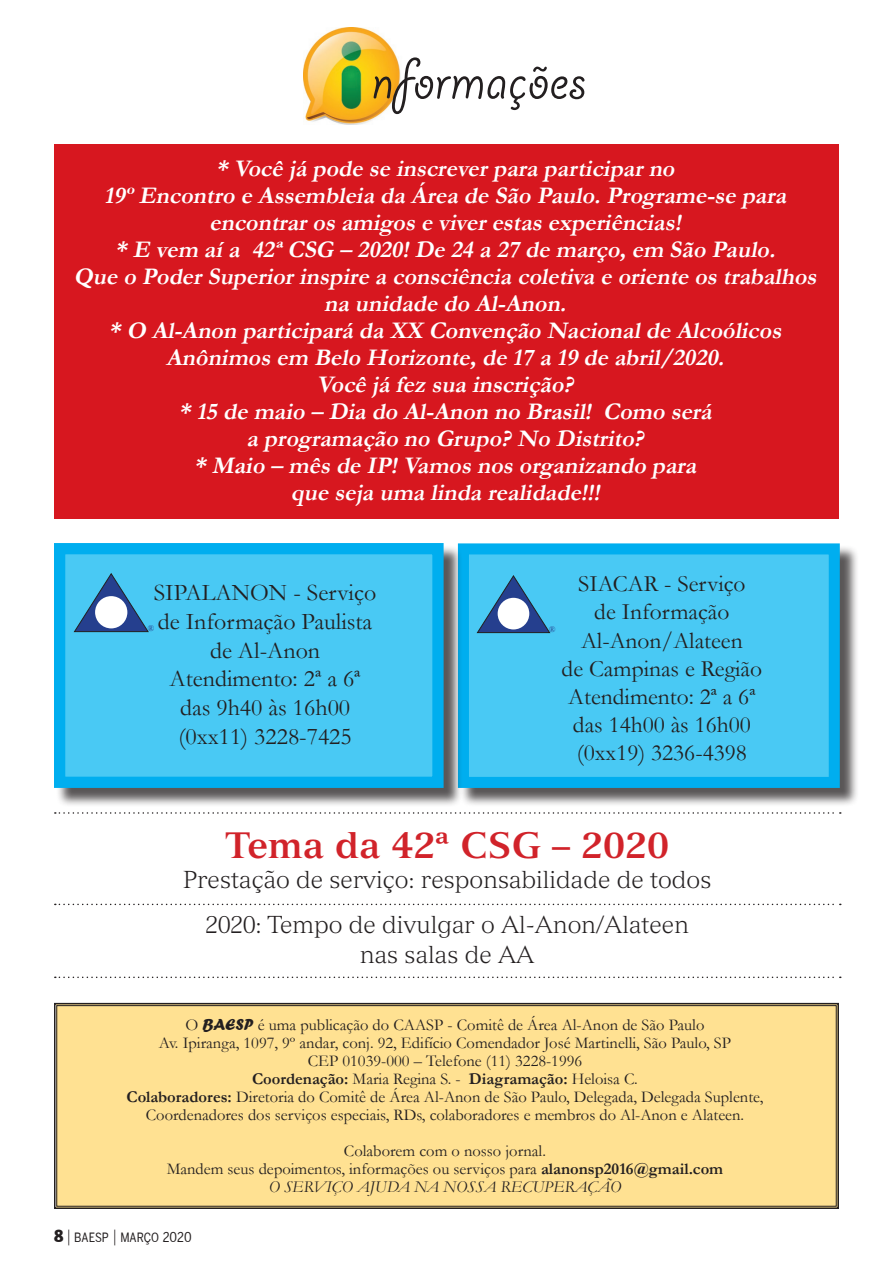
<style>
.page{position:relative;width:893px;height:1263px;background:#fff}
.page>*{position:absolute;margin:0;border:0;box-sizing:border-box;transform-origin:0 0}
.t1{font:64.5px "Giddyup Std";color:#231f20}
.t2{font:700 36px "Versailles";color:#d1232a}
.t3{font:italic 700 24px/27px "Garamond";color:#fff;text-align:center}
.t4{font:24px/28.8px "Garamond";color:#231f20;text-align:center}
.t5{font:300 24px/45px "Versailles";color:#231f20;text-align:center}
.t6{font:23.55px/28.2px "Garamond";color:#231f20;text-align:center}
.t7{font:16.5px/18px "Garamond";color:#231f20;text-align:center}
.t8{font:12.6px "Benton Sans Cond R";color:#231f20}
.t9{font:8.55px "Times New Roman";color:#253f8e}
.t10{font:8.4px "Times New Roman";color:#253f8e}
.s1{font-family:"Forte"}
.s2{font-weight:700}
.s3{font-style:italic}
.s4{font-family:"Benton Sans Cond BK Black";font-size:16.5px}
.s5{font-family:"Benton Sans Cond L Light";font-size:16.5px}
.s6{font-size:13.5px}
</style>
<div class="page">
<div style="left:54px;top:1002px;width:785px;height:207px;background:#ffe192"></div>
<div style="left:56px;top:1005px;width:780px;height:201px;border:1px solid #231f20"></div>
<img style="left:304px;top:28px;width:97px;height:97px">
<div style="left:460px;top:545px;width:399px;height:262px;background:#231f20;opacity:.75"></div>
<div style="left:458px;top:543px;width:382px;height:245px;background:#49c9f4;border:11px solid #00aeef"></div>
<svg style="left:477px;top:575px;width:73px;height:58px"></svg>
<div style="left:498px;top:598px;width:31px;height:31px;background:#fff;border-radius:50%"></div>
<div style="left:56px;top:545px;width:407px;height:262px;background:#231f20;opacity:.75"></div>
<div style="left:54px;top:543px;width:390px;height:245px;background:#49c9f4;border:11px solid #00aeef"></div>
<svg style="left:74px;top:573px;width:74px;height:59px"></svg>
<div style="left:95px;top:596px;width:32px;height:32px;background:#fff;border-radius:50%"></div>
<div style="left:54px;top:145px;width:785px;height:374px;background:#d7171f"></div>
<svg style="left:55px;top:812px;width:786px;height:2px"></svg>
<svg style="left:55px;top:904px;width:786px;height:1px"></svg>
<svg style="left:55px;top:976px;width:786px;height:2px"></svg>
<h1 class="t1" style="left:371px;top:44px;width:217px">nformações</h1>
<p class="t3" style="left:74px;top:155px;width:750px">* Você já pode se inscreverpara participarno<br>19ºEncontro e Assembleia da Área de São Paulo.Programe-se para encontrarosamigose viverestasexperiências!<br>* E vem aía 42ªCSG – 2020!De 24 a 27 de março,em São Paulo.<br>Que o PoderSuperiorinspire a consciência coletiva e oriente ostrabalhos na unidade do Al-Anon.<br>* O Al-Anon participará da XX Convenção Nacionalde Alcoólicos Anônimosem Belo Horizonte,de 17 a 19 de abril/2020.<br>Você já fez sua inscrição?<br>* 15 de maio – Dia do Al-Anon no Brasil! Como será<br>a programação no Grupo?No Distrito?<br>* Maio – mêsde IP!Vamosnosorganizando para<br>que seja uma linda realidade!!!</p>
<p class="t4" style="left:154px;top:577px;width:224px">SIPALANON - Serviço de Informação Paulista de Al-Anon<br>Atendimento: 2ª a 6ª das 9h40 às 16h00 (0xx11) 3228-7425</p>
<p class="t9" style="left:148px;top:623px;width:8px">®</p>
<p class="t6" style="left:562px;top:569px;width:202px">SIACAR - Serviço<br>de Informação<br>Al-Anon/Alateen<br>de Campinas e Região<br>Atendimento: 2ª a 6ª das 14h00 às 16h00 (0xx19) 3236-4398</p>
<p class="t10" style="left:549px;top:624px;width:8px">®</p>
<h2 class="t2" style="left:225px;top:823px;width:445px">Tema da 42ª CSG – 2020</h2>
<p class="t5" style="left:183px;top:857px;width:530px">Prestação de serviço: responsabilidade de todos<br>2020: Tempo de divulgar o Al-Anon/Alateen</p>
<p class="t5" style="left:360px;top:932px;width:176px">nas salas de AA</p>
<p class="t7" style="left:127px;top:1016px;width:638px">O <span class="s1">BAESP</span> é uma publicação do CAASP - Comitê de Área Al-Anon de São Paulo<br>Av. Ipiranga, 1097, 9º andar, conj. 92, Edifício Comendador José Martinelli, São Paulo, SP<br>CEP 01039-000 – Telefone (11) 3228-1996<br><span class="s2">Coordenação:</span> Maria Regina S. - <span class="s2">Diagramação:</span> Heloisa C.<br><span class="s2">Colaboradores:</span> Diretoria do Comitê de Área Al-Anon de São Paulo, Delegada, Delegada Suplente, Coordenadores dos serviços especiais, RDs, colaboradores e membros do Al-Anon e Alateen.</p>
<p class="t7" style="left:167px;top:1142px;width:558px">Colaborem com o nosso jornal.<br>Mandem seus depoimentos, informações ou serviços para <span class="s2">alanonsp2016@gmail.com<br></span><span class="s3">O SERVIÇO AJUDA NA NOSSA RECUPERAÇÃO</span></p>
<p class="t8" style="left:54px;top:1230px;width:139px"><span class="s4">8</span> <span class="s5">|</span> BAESP <span class="s5">|</span> MARÇO <span class="s6">2020</span></p>
</div>
